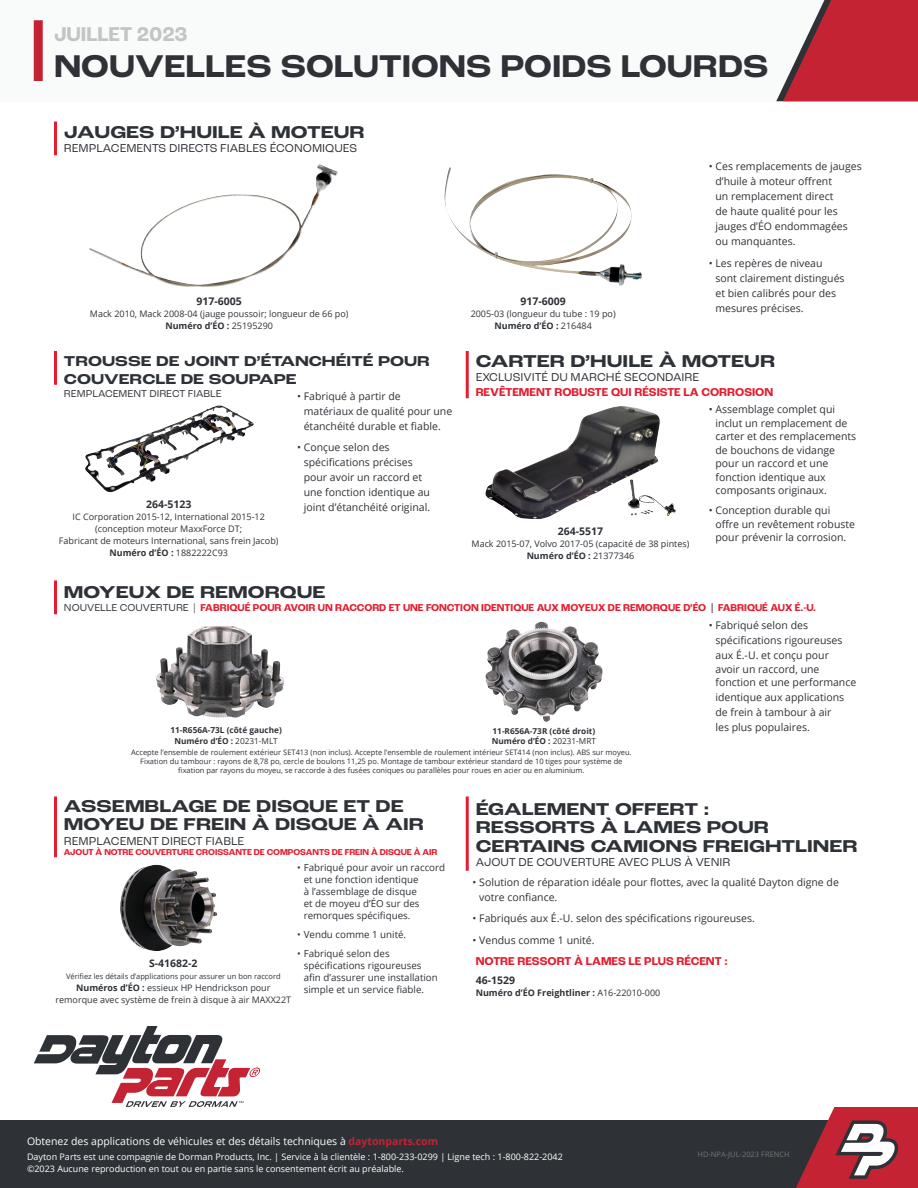
<style>
.page{position:relative;width:918px;height:1188px;background:#fff}
.page>*{position:absolute;margin:0;border:0;box-sizing:border-box;transform-origin:0 0}
.t1{font:700 expanded 33px "Roc Grotesk";color:#2e3237;scale:.9 1}
.t2{font:700 21px "Roc Grotesk";color:#c3c4c3}
.t3{font:700 expanded 18px/18px "Roc Grotesk";color:#2e3237}
.t4{font:700 expanded 15px/18px "Roc Grotesk";color:#2e3237}
.t5{font:700 12px/14.4px "Roc Grotesk";color:#e41d2f}
.t6{font:12px "Roc Grotesk";color:#2e3237}
.t7{font:10.5px/15px "Open Sans";color:#2e3237}
.t8{font:700 10.5px "Roc Grotesk";color:#e41d2f}
.t9{font:10.5px "Open Sans";color:#fff}
.t10{font:700 10.5px "Open Sans";color:#2e3237}
.t11{font:10.5px "Roc Grotesk";color:#2e3237}
.t12{font:9.75px/12px "Open Sans";color:#2e3237}
.t13{font:9px/12px "Open Sans";color:#2e3237;text-align:center}
.t14{font:9px/12px "Open Sans";color:#fff}
.t15{font:700 9px "Open Sans";color:#2e3237}
.t16{font:700 9px "Roc Grotesk";letter-spacing:-.005em;color:#e41d2f}
.t17{font:700 8.25px "Open Sans";color:#2e3237}
.t18{font:700 8.1px "Open Sans";color:#2e3237}
.t19{font:7.5px/9px "Open Sans";color:#2e3237;text-align:center}
.t20{font:7.5px "Open Sans";color:#727376}
.s1{font-weight:400}
.s2{font-weight:400;color:#2e3237}
.s3{color:#2e3237}
.s4{font-weight:700}
.s5{font-weight:700;color:#c42333}
</style>
<div class="page">
<div style="left:0;top:0;width:918px;height:101px;background:#f9fafa"></div>
<div style="left:34px;top:20px;width:9px;height:61px;background:#c42333"></div>
<svg style="left:776px;top:0;width:142px;height:101px"></svg>
<div style="left:0;top:1120px;width:918px;height:68px;background:#2e3237"></div>
<svg style="left:796px;top:1107px;width:122px;height:81px"></svg>
<svg style="left:34px;top:1026px;width:226px;height:81px"></svg>
<img style="left:89px;top:164px;width:249px;height:123px">
<hr style="left:54px;top:122px;width:3px;height:33px;background:#e41d2f">
<img style="left:444px;top:167px;width:198px;height:119px">
<img style="left:85px;top:405px;width:169px;height:87px">
<hr style="left:54px;top:351px;width:3px;height:34px;background:#e41d2f">
<img style="left:485px;top:406px;width:191px;height:114px">
<hr style="left:466px;top:351px;width:3px;height:47px;background:#e41d2f">
<img style="left:156px;top:626px;width:110px;height:92px">
<hr style="left:54px;top:580px;width:3px;height:34px;background:#e41d2f">
<img style="left:485px;top:622px;width:58px;height:94px">
<img style="left:120px;top:865px;width:97px;height:86px">
<hr style="left:54px;top:796px;width:3px;height:61px;background:#e41d2f">
<hr style="left:466px;top:796px;width:3px;height:75px;background:#e41d2f">
<h2 class="t2" style="left:54px;top:21px;width:135px">JUILLET 2023</h2>
<h1 class="t1" style="left:54px;top:45px;width:795px">NOUVELLES SOLUTIONS POIDS LOURDS</h1>
<h1 class="t3" style="left:64px;top:124px;width:302px">JAUGES D’HUILE À MOTEUR</h1>
<h2 class="t6" style="left:64px;top:141px;width:295px">REMPLACEMENTS DIRECTS FIABLES ÉCONOMIQUES</h2>
<h3 class="t10" style="left:197px;top:294px;width:47px">917-6005</h3>
<h3 class="t13" style="left:90px;top:308px;width:260px">Mack 2010, Mack 2008-04 (jauge poussoir; longueur de 66 po)</h3>
<h4 class="t15" style="left:165px;top:319px;width:109px">Numéro d’ÉO : <span class="s1">25195290</span></h4>
<h1 class="t4" style="left:64px;top:353px;width:368px">TROUSSE DE JOINT D’ÉTANCHÉITÉ POUR<br>COUVERCLE DE SOUPAPE</h1>
<h2 class="t11" style="left:64px;top:387px;width:159px">REMPLACEMENT DIRECT FIABLE</h2>
<p class="t7" style="left:304px;top:388px;width:150px;text-indent:-7px">• Fabriqué à partir de matériaux de qualité pour une étanchéité durable et fiable.</p>
<p class="t7" style="left:304px;top:440px;width:128px;text-indent:-7px">• Conçue selon des spécifications précises pour avoir un raccord et une fonction identique au joint d’étanchéité original.</p>
<h3 class="t10" style="left:146px;top:496px;width:47px">264-5123</h3>
<h3 class="t13" style="left:59px;top:510px;width:221px">IC Corporation 2015-12, International 2015-12 (conception moteur MaxxForce DT;<br>Fabricant de moteurs International, sans frein Jacob)</h3>
<h4 class="t15" style="left:110px;top:546px;width:120px">Numéro d’ÉO : <span class="s1">1882222C93</span></h4>
<h3 class="t10" style="left:521px;top:294px;width:47px">917-6009</h3>
<h3 class="t13" style="left:471px;top:308px;width:147px">2005-03 (longueur du tube : 19 po)</h3>
<h4 class="t15" style="left:495px;top:319px;width:99px">Numéro d’ÉO : <span class="s1">216484</span></h4>
<p class="t7" style="left:716px;top:158px;width:148px;text-indent:-7px">• Ces remplacements de jauges d’huile à moteur offrent<br>un remplacement direct<br>de haute qualité pour les jauges d’ÉO endommagées ou manquantes.</p>
<p class="t7" style="left:716px;top:255px;width:131px;text-indent:-7px">• Les repères de niveau sont clairement distingués et bien calibrés pour des mesures précises.</p>
<h1 class="t3" style="left:476px;top:353px;width:301px">CARTER D’HUILE À MOTEUR</h1>
<h1 class="t5" style="left:476px;top:371px;width:299px"><span class="s2">EXCLUSIVITÉ DU MARCHÉ SECONDAIRE<br></span>REVÊTEMENT ROBUSTE QUI RÉSISTE LA CORROSION</h1>
<h3 class="t10" style="left:558px;top:523px;width:47px">264-5517</h3>
<h3 class="t13" style="left:472px;top:537px;width:219px">Mack 2015-07, Volvo 2017-05 (capacité de 38 pintes)</h3>
<h4 class="t15" style="left:527px;top:549px;width:109px">Numéro d’ÉO : <span class="s1">21377346</span></h4>
<p class="t7" style="left:716px;top:402px;width:142px;line-height:13.5px;text-indent:-7px">• Assemblage complet qui inclut un remplacement de carter et des remplacements de bouchons de vidange pour un raccord et une fonction identique aux composants originaux.</p>
<p class="t7" style="left:716px;top:503px;width:141px;line-height:13.5px;text-indent:-7px">• Conception durable qui offre un revêtement robuste pour prévenir la corrosion.</p>
<h1 class="t3" style="left:64px;top:584px;width:263px">MOYEUX DE REMORQUE</h1>
<h2 class="t8" style="left:64px;top:601px;width:754px"><span class="s2">NOUVELLE COUVERTURE |</span> FABRIQUÉ POUR AVOIR UN RACCORD ET UNE FONCTION IDENTIQUE AUX MOYEUX DE REMORQUE D’ÉO <span class="s3">|</span> FABRIQUÉ AUX É.-U.</h2>
<h3 class="t17" style="left:170px;top:724px;width:113px">11-R656A-73L (côté gauche)</h3>
<h4 class="t17" style="left:174px;top:735px;width:105px">Numéro d’ÉO : <span class="s1">20231-MLT</span></h4>
<h3 class="t19" style="left:131px;top:748px;width:502px">Accepte l’ensemble de roulement extérieur SET413 (non inclus). Accepte l’ensemble de roulement intérieur SET414 (non inclus). ABS sur moyeu.<br>Fixation du tambour : rayons de 8,78 po, cercle de boulons 11,25 po. Montage de tambour extérieur standard de 10 tiges pour système de fixation par rayons du moyeu, se raccorde à des fusées coniques ou parallèles pour roues en acier ou en aluminium.</h3>
<h3 class="t18" style="left:493px;top:725px;width:104px">11-R656A-73R (côté droit)</h3>
<h4 class="t17" style="left:492px;top:735px;width:106px">Numéro d’ÉO : <span class="s1">20231-MRT</span></h4>
<p class="t7" style="left:716px;top:617px;width:128px;text-indent:-7px">• Fabriqué selon des spécifications rigoureuses aux É.-U. et conçu pour</p>
<p class="t7" style="left:716px;top:662px;width:142px;line-height:13.5px">avoir un raccord, une fonction et une performance</p>
<p class="t7" style="left:716px;top:689px;width:130px">identique aux applications de frein à tambour à air les plus populaires.</p>
<h1 class="t3" style="left:64px;top:798px;width:361px">ASSEMBLAGE DE DISQUE ET DE<br>MOYEU DE FREIN À DISQUE À AIR</h1>
<h2 class="t6" style="left:64px;top:833px;width:182px">REMPLACEMENT DIRECT FIABLE</h2>
<h2 class="t16" style="left:64px;top:847px;width:375px">AJOUT À NOTRE COUVERTURE CROISSANTE DE COMPOSANTS DE FREIN À DISQUE À AIR</h2>
<p class="t12" style="left:304px;top:862px;width:143px;text-indent:-7px">• Fabriqué pour avoir un raccord et une fonction identique<br>à l’assemblage de disque<br>et de moyeu d’ÉO sur des remorques spécifiques.</p>
<p class="t12" style="left:297px;top:928px;width:111px">• Vendu comme 1 unité.</p>
<p class="t12" style="left:304px;top:947px;width:136px;text-indent:-7px">• Fabriqué selon des spécifications rigoureuses afin d’assurer une installation simple et un service fiable.</p>
<h3 class="t10" style="left:149px;top:955px;width:50px">S-41682-2</h3>
<h3 class="t19" style="left:66px;top:971px;width:216px">Vérifiez les détails d’applications pour assurer un bon raccord</h3>
<h4 class="t13" style="left:55px;top:981px;width:237px"><span class="s4">Numéros d’ÉO :</span> essieux HP Hendrickson pour remorque avec système de frein à disque à air MAXX22T</h4>
<h1 class="t3" style="left:476px;top:800px;width:235px">ÉGALEMENT OFFERT :</h1>
<h1 class="t3" style="left:476px;top:817px;width:383px;line-height:19.5px">RESSORTS À LAMES POUR<br>CERTAINS CAMIONS FREIGHTLINER</h1>
<h2 class="t6" style="left:476px;top:855px;width:256px">AJOUT DE COUVERTURE AVEC PLUS À VENIR</h2>
<p class="t7" style="left:479px;top:874px;width:361px;text-indent:-7px">• Solution de réparation idéale pour flottes, avec la qualité Dayton digne de votre confiance.</p>
<p class="t7" style="left:472px;top:911px;width:284px">• Fabriqués aux É.-U. selon des spécifications rigoureuses.</p>
<p class="t7" style="left:472px;top:932px;width:124px">• Vendus comme 1 unité.</p>
<h2 class="t5" style="left:476px;top:954px;width:253px">NOTRE RESSORT À LAMES LE PLUS RÉCENT :</h2>
<h3 class="t10" style="left:476px;top:973px;width:41px">46-1529</h3>
<h4 class="t15" style="left:476px;top:986px;width:186px">Numéro d’ÉO Freightliner : <span class="s1">A16-22010-000</span></h4>
<p class="t9" style="left:27px;top:1134px;width:413px">Obtenez des applications de véhicules et des détails techniques à <span class="s5">daytonparts.com</span></p>
<p class="t14" style="left:27px;top:1150px;width:537px">Dayton Parts est une compagnie de Dorman Products, Inc. | Service à la clientèle : 1-800-233-0299 | Ligne tech : 1-800-822-2042 ©2023 Aucune reproduction en tout ou en partie sans le consentement écrit au préalable.</p>
<p class="t20" style="left:698px;top:1149px;width:94px">HD-NPA-JUL-2023 FRENCH</p>
</div>
